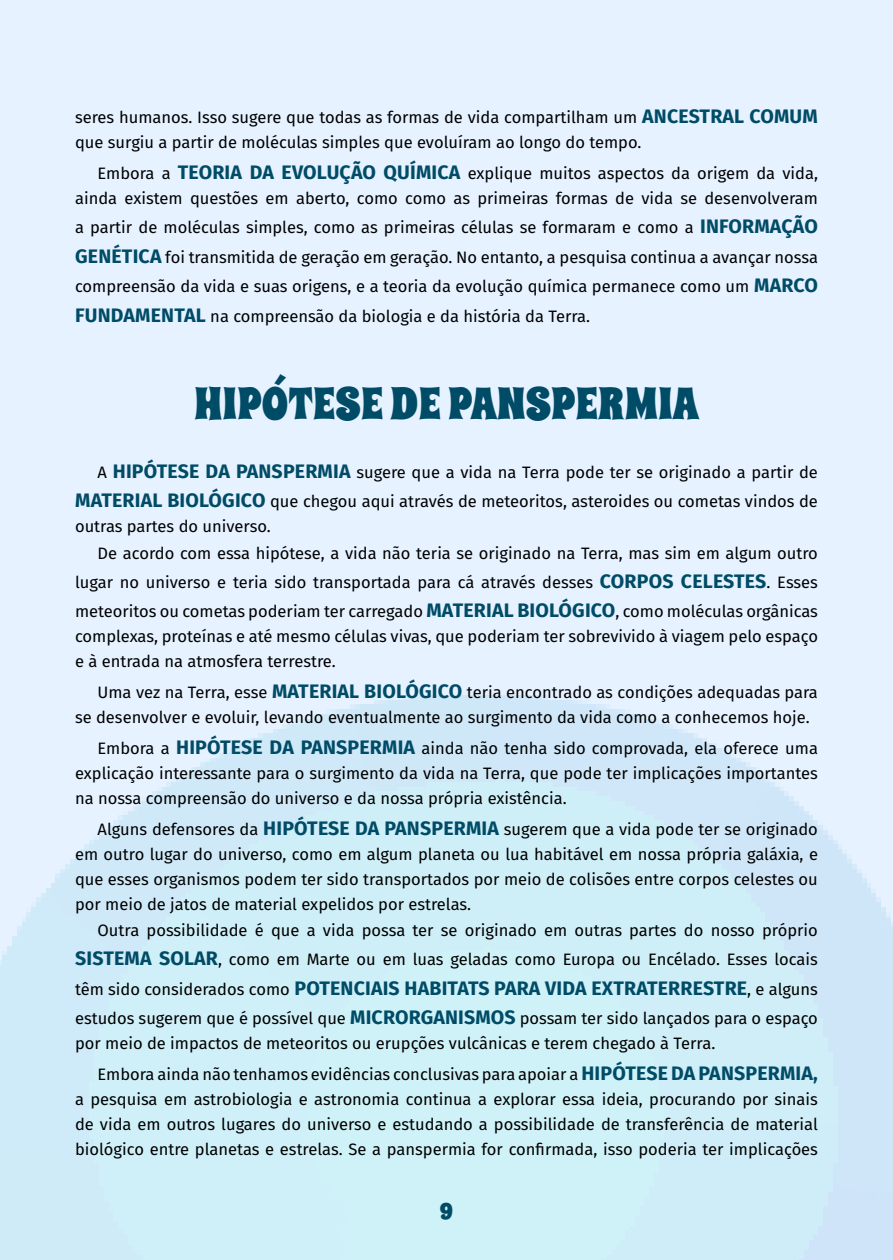
<style>
.page{position:relative;width:893px;height:1260px;background:#fff}
.page>*{position:absolute;margin:0;border:0;box-sizing:border-box;transform-origin:0 0}
.t1{font:45px "Spicy Rice";color:#004b66}
.t2{font:22.5px "Spicy Rice";color:#004b66}
.t3{font:700 19.5px "Fira Sans";letter-spacing:.01em;color:#004b66}
.t4{font:16.5px/24.9px "Fira Sans";color:#000}
.s1{font-weight:700;font-size:19.5px;color:#004b66}
.s2{font-weight:400;font-size:16.5px;color:#000}
</style>
<div class="page">
<div style="left:0;top:0;width:892px;height:1260px;background:linear-gradient(to bottom,#edf3ff,#cdedf7)"></div>
<p class="t4" style="left:75px;top:105px;width:744px">seres humanos. Isso sugere que todas as formas de vida compartilham um <span class="s1">ANCESTRAL COMUM </span>que surgiu a partir de moléculas simples que evoluíram ao longo do tempo.</p>
<p class="t4" style="left:75px;top:160px;width:744px;text-align:right">Embora a <span class="s1">TEORIA DA EVOLUÇÃO QUÍMICA</span> explique muitos aspectos da origem da vida, ainda existem questões em aberto, como como as primeiras formas de vida se desenvolveram</p>
<p class="t4" style="left:75px;top:213px;width:744px;line-height:29.4px;text-align:justify">a partir de moléculas simples, como as primeiras células se formaram e como a <span class="s1">INFORMAÇÃO GENÉTICA</span> foi transmitida de geração em geração. No entanto, a pesquisa continua a avançar nossa compreensão da vida e suas origens, e a teoria da evolução química permanece como um <span class="s1">MARCO FUNDAMENTAL</span> na compreensão da biologia e da história da Terra.</p>
<h1 class="t1" style="left:194px;top:373px;width:506px">HIPÓTESE DE PANSPERMIA</h1>
<p class="t4" style="left:75px;top:457px;width:744px;line-height:29.4px;text-align:right">A <span class="s1">HIPÓTESE DA PANSPERMIA</span> sugere que a vida na Terra pode ter se originado a partir de<br><span class="s1">MATERIAL BIOLÓGICO</span> que chegou aqui através de meteoritos, asteroides ou cometas vindos de</p>
<p class="t4" style="left:98px;top:513px;width:721px;line-height:26.4px;text-indent:-23px">outras partes do universo.<br>De acordo com essa hipótese, a vida não teria se originado na Terra, mas sim em algum outro</p>
<p class="t4" style="left:75px;top:567px;width:744px;line-height:29.4px">lugar no universo e teria sido transportada para cá através desses <span class="s1">CORPOS CELESTES</span>. Esses meteoritos ou cometas poderiam ter carregado <span class="s1">MATERIAL BIOLÓGICO</span>, como moléculas orgânicas</p>
<p class="t4" style="left:75px;top:624px;width:744px">complexas, proteínas e até mesmo células vivas, que poderiam ter sobrevivido à viagem pelo espaço e à entrada na atmosfera terrestre.</p>
<p class="t4" style="left:75px;top:680px;width:744px;text-indent:23px">Uma vez na Terra, esse <span class="s1">MATERIAL BIOLÓGICO</span> teria encontrado as condições adequadas para se desenvolver e evoluir, levando eventualmente ao surgimento da vida como a conhecemos hoje.</p>
<p class="t4" style="left:75px;top:735px;width:744px;text-align:justify;text-indent:23px">Embora a <span class="s1">HIPÓTESE DA PANSPERMIA</span> ainda não tenha sido comprovada, ela oferece uma explicação interessante para o surgimento da vida na Terra, que pode ter implicações importantes na nossa compreensão do universo e da nossa própria existência.</p>
<p class="t4" style="left:75px;top:816px;width:744px;text-align:justify;text-indent:22px">Alguns defensores da <span class="s1">HIPÓTESE DA PANSPERMIA</span> sugerem que a vida pode ter se originado em outro lugar do universo, como em algum planeta ou lua habitável em nossa própria galáxia, e que esses organismos podem ter sido transportados por meio de colisões entre corpos celestes ou por meio de jatos de material expelidos por estrelas.</p>
<p class="t4" style="left:75px;top:915px;width:744px;line-height:29.4px;text-align:right">Outra possibilidade é que a vida possa ter se originado em outras partes do nosso próprio<br><span class="s1">SISTEMA SOLAR</span>, como em Marte ou em luas geladas como Europa ou Encélado. Esses locais</p>
<p class="t3" style="left:75px;top:972px;width:744px"><span class="s2">têm sido considerados como</span> POTENCIAIS HABITATS PARA VIDA EXTRATERRESTRE<span class="s2">, e alguns</span></p>
<p class="t4" style="left:75px;top:1006px;width:744px">estudos sugerem que é possível que <span class="s1">MICRORGANISMOS</span> possam ter sido lançados para o espaço por meio de impactos de meteoritos ou erupções vulcânicas e terem chegado à Terra.</p>
<p class="t4" style="left:75px;top:1062px;width:744px;text-align:justify;text-indent:23px">Embora ainda não tenhamos evidências conclusivas para apoiar a <span class="s1">HIPÓTESE DA PANSPERMIA, </span>a pesquisa em astrobiologia e astronomia continua a explorar essa ideia, procurando por sinais de vida em outros lugares do universo e estudando a possibilidade de transferência de material biológico entre planetas e estrelas. Se a panspermia for confirmada, isso poderia ter implicações</p>
<h2 class="t2" style="left:440px;top:1196px;width:15px">9</h2>
</div>
